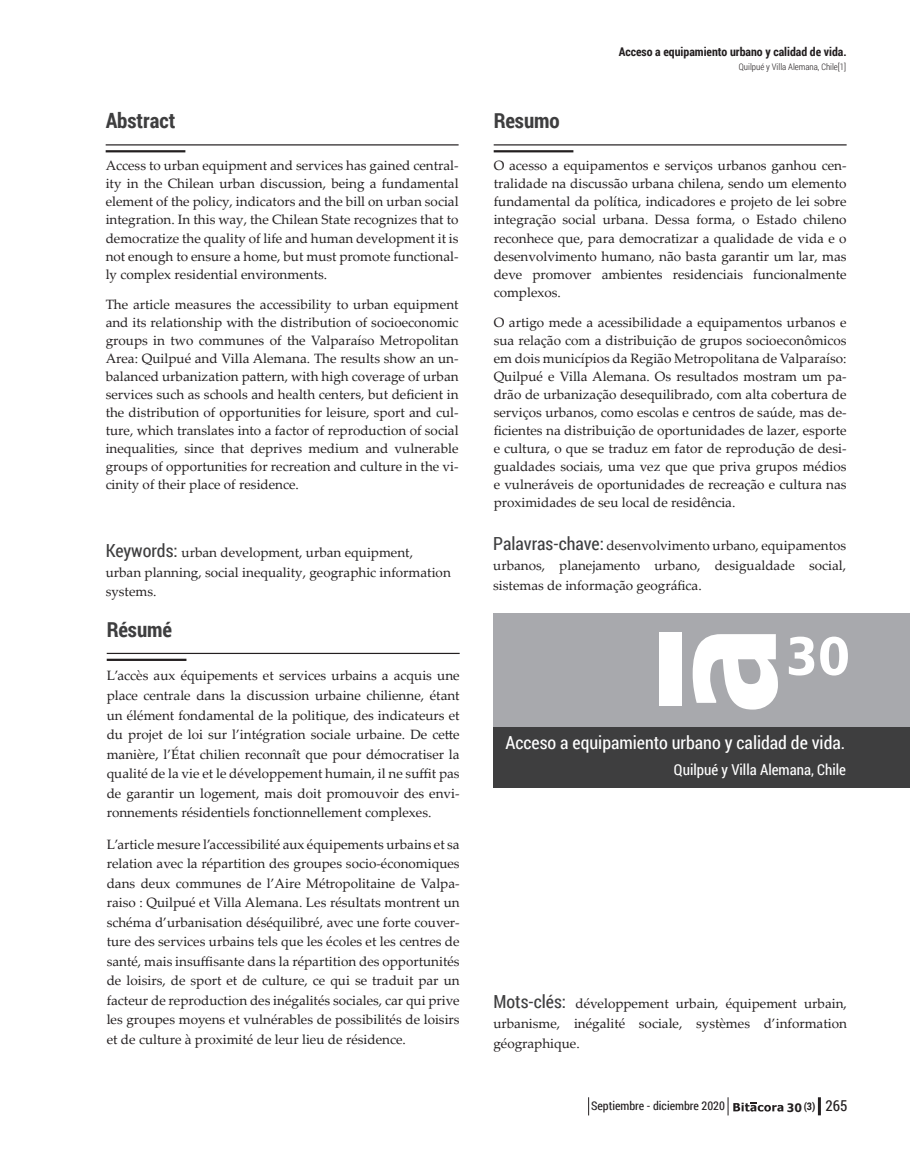
<style>
.page{position:relative;width:910px;height:1166px;background:#fff}
.page>*{position:absolute;margin:0;border:0;box-sizing:border-box;transform-origin:0 0}
.t1{font:700 51.45px "DejaVu Sans Condensed";color:#fff}
.SubTITULO{font:700 21px "Roboto Condensed";color:#3e3e3f}
.t2{font:18px "Roboto Condensed";color:#fff}
.t3{font:15px "Roboto Condensed";color:#fff}
.t4{font:15px "Roboto Condensed";color:#231f20}
.RESUM_Espanol{font:13.5px/18px "Palatino Linotype";color:#231f20;text-align:justify}
.t5{font:700 12px "Roboto Condensed";color:#231f20}
.t6{font:12px "Roboto Condensed";color:#231f20}
.t7{font:700 10.5px "Roboto Condensed";color:#231f20}
.CorridoGRAL{font:300 9px "Roboto Condensed";color:#231f20}
.s1{font-family:"Roboto Condensed";font-size:18px;color:#3e3e3f}
.s2{font-family:"DejaVu Sans Condensed";font-size:11.7px}
</style>
<div class="page">
<hr style="left:0;top:611px;width:1px;height:554px;background:#3e3e3f">
<div style="left:493px;top:613px;width:417px;height:158px;background:#a8a9ad"></div>
<div style="left:493px;top:727px;width:417px;height:60px;background:#3e3e3f"></div>
<div style="left:659px;top:631px;width:22px;height:74px;background:#fff"></div>
<svg style="left:693px;top:634px;width:85px;height:75px"></svg>
<svg style="left:588px;top:1097px;width:1px;height:18px"></svg>
<hr style="left:818px;top:1096px;width:3px;height:18px;background:#231f20">
<svg style="left:728px;top:1097px;width:55px;height:18px"></svg>
<hr style="left:106px;top:144px;width:353px;height:1px;background:#231f20">
<hr style="left:106px;top:150px;width:79px;height:2px;background:#231f20">
<hr style="left:494px;top:144px;width:353px;height:1px;background:#231f20">
<hr style="left:494px;top:150px;width:79px;height:2px;background:#231f20">
<hr style="left:107px;top:652px;width:353px;height:1px;background:#231f20">
<hr style="left:107px;top:658px;width:79px;height:2px;background:#231f20">
<p class="SubTITULO" style="left:106px;top:106px;width:71px">Abstract</p>
<p class="RESUM_Espanol" style="left:106px;top:156px;width:354px">Access to urban equipment and services has gained central&shy;ity in the Chilean urban discussion, being a fundamental element of the policy, indicators and the bill on urban social integration. In this way, the Chilean State recognizes that to democratize the quality of life and human development it is not enough to ensure a home, but must promote functional&shy;ly complex residential environments.</p>
<p class="RESUM_Espanol" style="left:106px;top:294px;width:354px">The article measures the accessibility to urban equipment and its relationship with the distribution of socioeconomic groups in two communes of the Valparaíso Metropolitan Area: Quilpué and Villa Alemana. The results show an un&shy;balanced urbanization pattern, with high coverage of urban services such as schools and health centers, but deficient in the distribution of opportunities for leisure, sport and cul&shy;ture, which translates into a factor of reproduction of social inequalities, since that deprives medium and vulnerable groups of opportunities for recreation and culture in the vi&shy;cinity of their place of residence.</p>
<p class="RESUM_Espanol" style="left:106px;top:542px;width:347px;line-height:19.5px;text-align:left"><span class="s1">Keywords:</span> urban development, urban equipment, urban planning, social inequality, geographic information systems.</p>
<p class="SubTITULO" style="left:107px;top:614px;width:67px">Résumé</p>
<p class="RESUM_Espanol" style="left:107px;top:665px;width:354px;line-height:19.5px">L’accès aux équipements et services urbains a acquis une place centrale dans la discussion urbaine chilienne, étant un élément fondamental de la politique, des indicateurs et du projet de loi sur l’intégration sociale urbaine. De cette manière, l’État chilien reconnaît que pour démocratiser la qualité de la vie et le développement humain, il ne suffit pas de garantir un logement, mais doit promouvoir des envi&shy;ronnements résidentiels fonctionnellement complexes.</p>
<p class="RESUM_Espanol" style="left:107px;top:833px;width:354px;line-height:19.5px">L’article mesure l’accessibilité aux équipements urbains et sa relation avec la répartition des groupes socio-économiques dans deux communes de l’Aire Métropolitaine de Valpa&shy;raiso : Quilpué et Villa Alemana. Les résultats montrent un schéma d’urbanisation déséquilibré, avec une forte couver&shy;ture des services urbains tels que les écoles et les centres de santé, mais insuffisante dans la répartition des opportunités de loisirs, de sport et de culture, ce qui se traduit par un facteur de reproduction des inégalités sociales, car qui prive les groupes moyens et vulnérables de possibilités de loisirs et de culture à proximité de leur lieu de résidence.</p>
<p class="t5" style="left:619px;top:43px;width:229px">Acceso a equipamiento urbano y calidad de vida.</p>
<p class="CorridoGRAL" style="left:739px;top:60px;width:109px">Quilpué y Villa Alemana, Chile[1]</p>
<p class="SubTITULO" style="left:494px;top:106px;width:68px">Resumo</p>
<p class="RESUM_Espanol" style="left:494px;top:156px;width:354px">O acesso a equipamentos e serviços urbanos ganhou cen&shy;tralidade na discussão urbana chilena, sendo um elemento fundamental da política, indicadores e projeto de lei sobre integração social urbana. Dessa forma, o Estado chileno reconhece que, para democratizar a qualidade de vida e o desenvolvimento humano, não basta garantir um lar, mas deve promover ambientes residenciais funcionalmente complexos.</p>
<p class="RESUM_Espanol" style="left:494px;top:312px;width:354px">O artigo mede a acessibilidade a equipamentos urbanos e sua relação com a distribuição de grupos socioeconômicos em dois municípios da Região Metropolitana de Valparaíso:<br>Quilpué e Villa Alemana. Os resultados mostram um pa&shy;drão de urbanização desequilibrado, com alta cobertura de serviços urbanos, como escolas e centros de saúde, mas de&shy;ficientes na distribuição de oportunidades de lazer, esporte e cultura, o que se traduz em fator de reprodução de desi&shy;gualdades sociais, uma vez que que priva grupos médios e vulneráveis de oportunidades de recreação e cultura nas proximidades de seu local de residência.</p>
<p class="RESUM_Espanol" style="left:493px;top:534px;width:354px;line-height:20.2px"><span class="s1">Palavras-chave:</span> desenvolvimento urbano, equipamentos urbanos, planejamento urbano, desigualdade social, sistemas de informação geográfica.</p>
<h1 class="t1" style="left:786px;top:614px;width:66px">30</h1>
<p class="t2" style="left:505px;top:729px;width:341px">Acceso a equipamiento urbano y calidad de vida.</p>
<p class="t3" style="left:674px;top:759px;width:174px">Quilpué y Villa Alemana, Chile</p>
<p class="RESUM_Espanol" style="left:493px;top:992px;width:355px;line-height:20.2px"><span class="s1">Mots-clés:</span> développement urbain, équipement urbain, urbanisme, inégalité sociale, systèmes d’information géographique.</p>
<p class="t6" style="left:591px;top:1097px;width:135px">Septiembre - diciembre 2020</p>
<p class="t7" style="left:787px;top:1098px;width:30px"><span class="s2">30</span>(3)</p>
<p class="t4" style="left:825px;top:1094px;width:23px">265</p>
</div>
